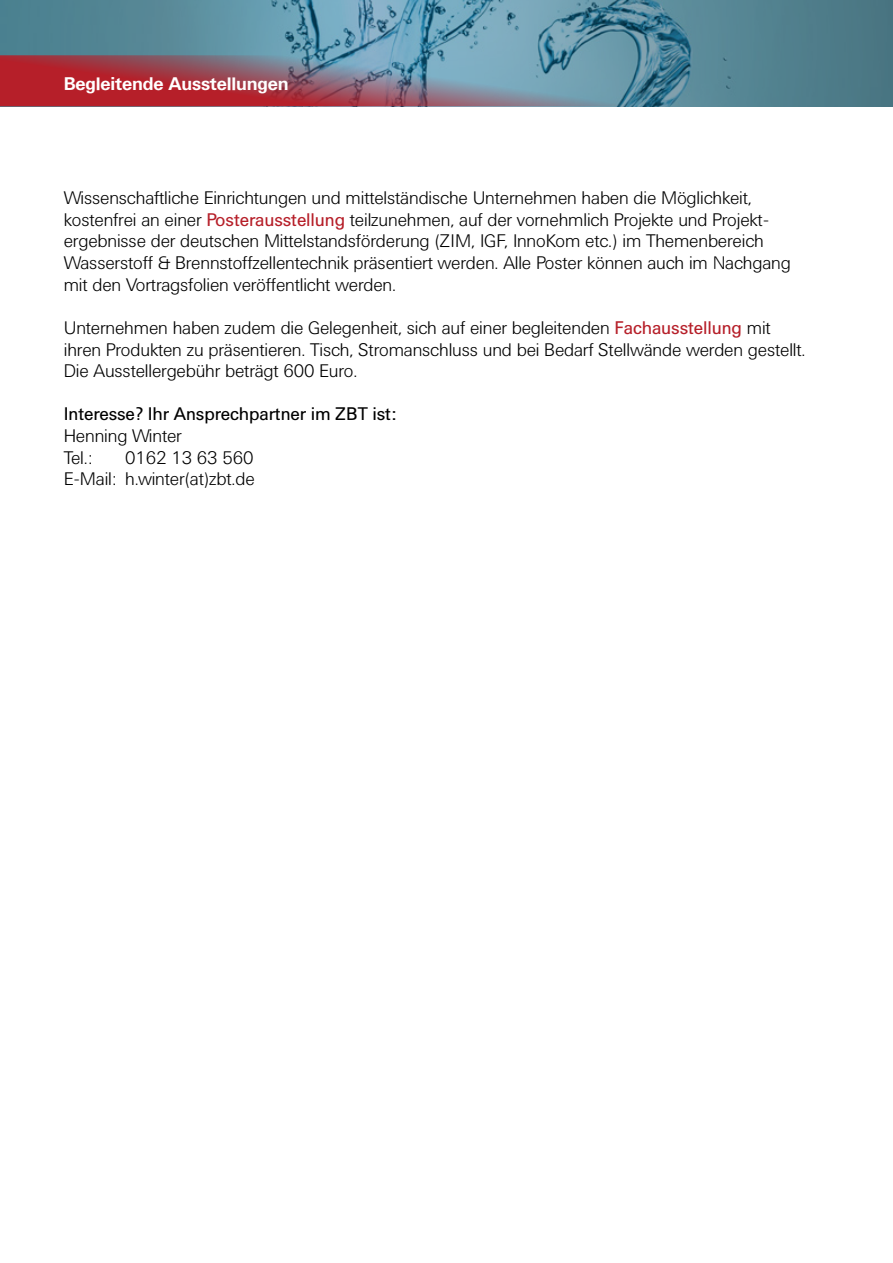
<style>
.page{position:relative;width:893px;height:1263px;background:#fff}
.page>*{position:absolute;margin:0;border:0;box-sizing:border-box;transform-origin:0 0}
.t1{font:300 18px/21.6px "UN11";color:#000}
.t2{font:18px "UN11";color:#000}
.Einf__Abs{font:500 18px "UN11";color:#fff}
.s1{font-weight:400;color:#b61f29}
</style>
<div class="page">
<svg style="left:0;top:0;width:893px;height:106px;background:#598b9d"></svg>
<svg style="left:0;top:55px;width:743px;height:51px;background:#856777"></svg>
<p class="Einf__Abs" style="left:64px;top:74px;width:226px">Begleitende Ausstellungen</p>
<p class="t1" style="left:64px;top:187px;width:728px">Wissenschaftliche Einrichtungen und mittelständische Unternehmen haben die Möglichkeit, kostenfrei an einer <span class="s1">Posterausstellung</span> teilzunehmen, auf der vornehmlich Projekte und Projekt&shy;ergebnisse der deutschen Mittelstandsförderung (ZIM, IGF, InnoKom etc.) im Themenbereich Wasserstoff &amp; Brennstoffzellentechnik präsentiert werden. Alle Poster können auch im Nachgang mit den Vortragsfolien veröffentlicht werden.</p>
<p class="t1" style="left:64px;top:317px;width:743px">Unternehmen haben zudem die Gelegenheit, sich auf einer begleitenden <span class="s1">Fachausstellung</span> mit ihren Produkten zu präsentieren. Tisch, Stromanschluss und bei Bedarf Stellwände werden gestellt.<br>Die Ausstellergebühr beträgt 600 Euro.</p>
<p class="t2" style="left:64px;top:404px;width:334px">Interesse? Ihr Ansprechpartner im ZBT ist:</p>
<p class="t1" style="left:64px;top:425px;width:119px">Henning Winter</p>
<p class="t1" style="left:64px;top:446px;width:30px">Tel.:</p>
<p class="t1" style="left:125px;top:446px;width:130px">0162 13 63 560</p>
<p class="t1" style="left:64px;top:468px;width:192px">E-Mail: h.winter(at)zbt.de</p>
</div>
